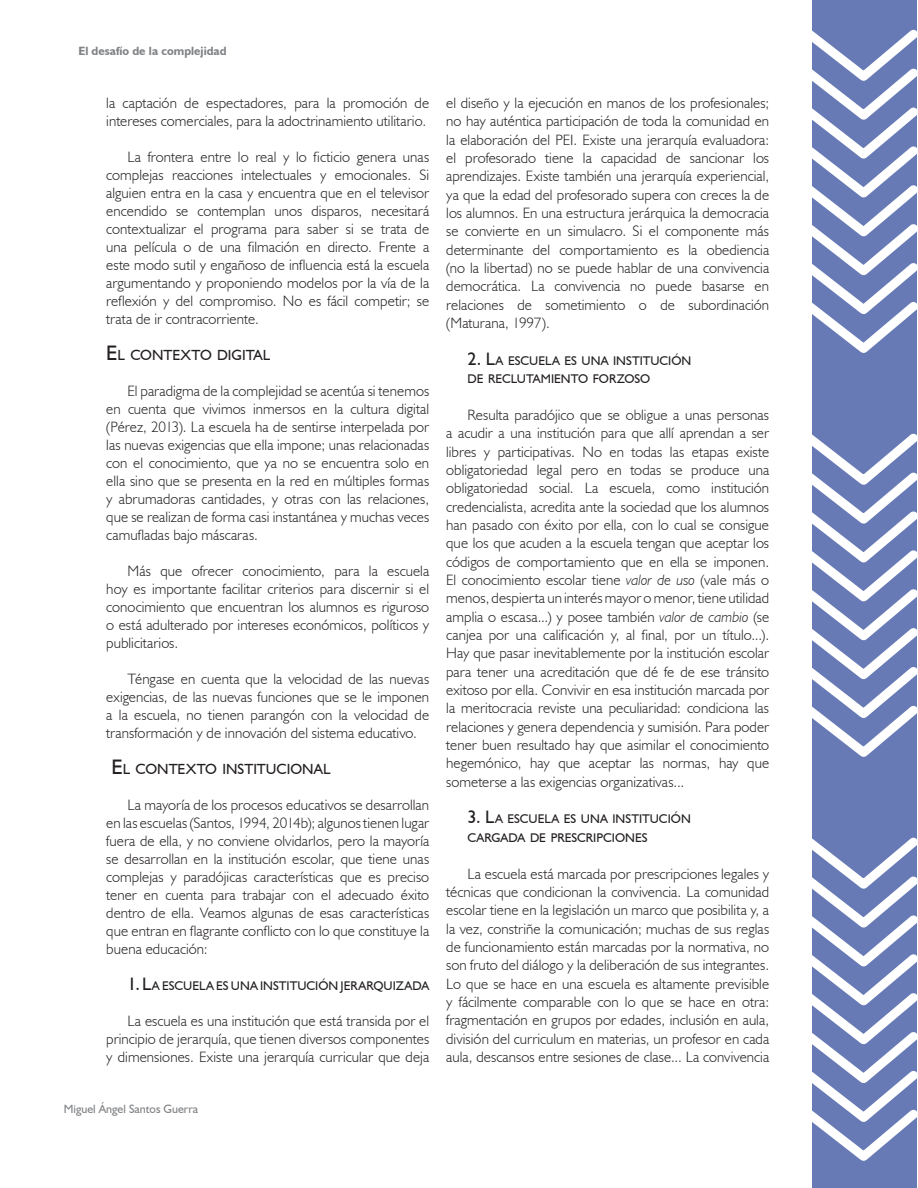
<style>
.page{position:relative;width:918px;height:1188px;background:#fff}
.page>*{position:absolute;margin:0;border:0;box-sizing:border-box;transform-origin:0 0}
.parrafo_lectura_norm{font:300 15px/18.3px "Humanist 521 BT";letter-spacing:.005em;color:#231f20;text-align:justify}
.subtitulo_1{font:14.7px "Humanist 521 BT";color:#231f20}
.subtitulo_2{font:12.6px "Humanist 521 BT";color:#231f20}
.t1{font:700 12px "Humanist 521 BT";color:#808285}
.t2{font:12px "Humanist 521 BT";color:#808285}
.s1{font-size:21px}
.s2{font-size:18px}
.s3{font-style:italic}
</style>
<div class="page">
<div style="left:812px;top:0;width:105px;height:1188px;background:#677ab6"></div>
<svg style="left:812px;top:29px;width:105px;height:324px"></svg>
<svg style="left:812px;top:433px;width:105px;height:324px"></svg>
<svg style="left:812px;top:837px;width:105px;height:324px"></svg>
<p class="t1" style="left:78px;top:43px;width:150px">El desafío de la complejidad</p>
<p class="parrafo_lectura_norm" style="left:106px;top:94px;width:324px">la captación de espectadores, para la promoción de intereses comerciales, para la adoctrinamiento utilitario.</p>
<p class="parrafo_lectura_norm" style="left:106px;top:148px;width:324px;text-indent:21px">La frontera entre lo real y lo ficticio genera unas complejas reacciones intelectuales y emocionales. Si alguien entra en la casa y encuentra que en el televisor encendido se contemplan unos disparos, necesitará contextualizar el programa para saber si se trata de una película o de una filmación en directo. Frente a este modo sutil y engañoso de influencia está la escuela argumentando y proponiendo modelos por la vía de la reflexión y del compromiso. No es fácil competir; se trata de ir contracorriente.</p>
<p class="subtitulo_1" style="left:106px;top:346px;width:165px"><span class="s1">E</span>L CONTEXTO DIGITAL</p>
<p class="parrafo_lectura_norm" style="left:106px;top:382px;width:324px;text-indent:21px">El paradigma de la complejidad se acentúa si tenemos en cuenta que vivimos inmersos en la cultura digital (Pérez, 2013). La escuela ha de sentirse interpelada por las nuevas exigencias que ella impone; unas relacionadas con el conocimiento, que ya no se encuentra solo en ella sino que se presenta en la red en múltiples formas y abrumadoras cantidades, y otras con las relaciones, que se realizan de forma casi instantánea y muchas veces camufladas bajo máscaras.</p>
<p class="parrafo_lectura_norm" style="left:106px;top:562px;width:324px;text-indent:21px">Más que ofrecer conocimiento, para la escuela hoy es importante facilitar criterios para discernir si el conocimiento que encuentran los alumnos es riguroso o está adulterado por intereses económicos, políticos y publicitarios.</p>
<p class="parrafo_lectura_norm" style="left:106px;top:670px;width:324px;text-indent:21px">Téngase en cuenta que la velocidad de las nuevas exigencias, de las nuevas funciones que se le imponen a la escuela, no tienen parangón con la velocidad de transformación y de innovación del sistema educativo.</p>
<p class="subtitulo_1" style="left:112px;top:760px;width:220px"><span class="s1">E</span>L CONTEXTO INSTITUCIONAL</p>
<p class="parrafo_lectura_norm" style="left:106px;top:796px;width:324px;text-indent:21px">La mayoría de los procesos educativos se desarrollan en las escuelas (Santos, 1994, 2014b); algunos tienen lugar fuera de ella, y no conviene olvidarlos, pero la mayoría se desarrollan en la institución escolar, que tiene unas complejas y paradójicas características que es preciso tener en cuenta para trabajar con el adecuado éxito dentro de ella. Veamos algunas de esas características que entran en flagrante conflicto con lo que constituye la buena educación:</p>
<p class="subtitulo_2" style="left:128px;top:978px;width:303px"><span class="s2">1. L</span>A ESCUELA ES UNA INSTITUCIÓN JERARQUIZADA</p>
<p class="parrafo_lectura_norm" style="left:106px;top:1012px;width:324px;text-indent:21px">La escuela es una institución que está transida por el principio de jerarquía, que tienen diversos componentes y dimensiones. Existe una jerarquía curricular que deja</p>
<p class="t2" style="left:64px;top:1101px;width:136px">Miguel Ángel Santos Guerra</p>
<p class="parrafo_lectura_norm" style="left:446px;top:93px;width:324px">el diseño y la ejecución en manos de los profesionales; no hay auténtica participación de toda la comunidad en la elaboración del PEI. Existe una jerarquía evaluadora: el profesorado tiene la capacidad de sancionar los aprendizajes. Existe también una jerarquía experiencial, ya que la edad del profesorado supera con creces la de los alumnos. En una estructura jerárquica la democracia se convierte en un simulacro. Si el componente más determinante del comportamiento es la obediencia (no la libertad) no se puede hablar de una convivencia democrática. La convivencia no puede basarse en relaciones de sometimiento o de subordinación (Maturana, 1997).</p>
<p class="subtitulo_2" style="left:468px;top:353px;width:225px"><span class="s2">2. L</span>A ESCUELA ES UNA INSTITUCIÓN</p>
<p class="subtitulo_2" style="left:468px;top:371px;width:184px">DE RECLUTAMIENTO FORZOSO</p>
<p class="parrafo_lectura_norm" style="left:446px;top:405px;width:324px;text-indent:21px">Resulta paradójico que se obligue a unas personas a acudir a una institución para que allí aprendan a ser libres y participativas. No en todas las etapas existe obligatoriedad legal pero en todas se produce una obligatoriedad social. La escuela, como institución credencialista, acredita ante la sociedad que los alumnos han pasado con éxito por ella, con lo cual se consigue que los que acuden a la escuela tengan que aceptar los códigos de comportamiento que en ella se imponen.<br>El conocimiento escolar tiene <span class="s3">valor de uso</span> (vale más o menos, despierta un interés mayor o menor, tiene utilidad amplia o escasa...) y posee también <span class="s3">valor de cambio</span> (se canjea por una calificación y, al final, por un título...).<br>Hay que pasar inevitablemente por la institución escolar para tener una acreditación que dé fe de ese tránsito exitoso por ella. Convivir en esa institución marcada por la meritocracia reviste una peculiaridad: condiciona las relaciones y genera dependencia y sumisión. Para poder tener buen resultado hay que asimilar el conocimiento hegemónico, hay que aceptar las normas, hay que someterse a las exigencias organizativas...</p>
<p class="subtitulo_2" style="left:468px;top:811px;width:225px"><span class="s2">3. L</span>A ESCUELA ES UNA INSTITUCIÓN</p>
<p class="subtitulo_2" style="left:468px;top:830px;width:182px">CARGADA DE PRESCRIPCIONES</p>
<p class="parrafo_lectura_norm" style="left:446px;top:864px;width:324px;text-indent:21px">La escuela está marcada por prescripciones legales y técnicas que condicionan la convivencia. La comunidad escolar tiene en la legislación un marco que posibilita y, a la vez, constriñe la comunicación; muchas de sus reglas de funcionamiento están marcadas por la normativa, no son fruto del diálogo y la deliberación de sus integrantes.<br>Lo que se hace en una escuela es altamente previsible y fácilmente comparable con lo que se hace en otra: fragmentación en grupos por edades, inclusión en aula, división del curriculum en materias, un profesor en cada aula, descansos entre sesiones de clase... La convivencia</p>
</div>
